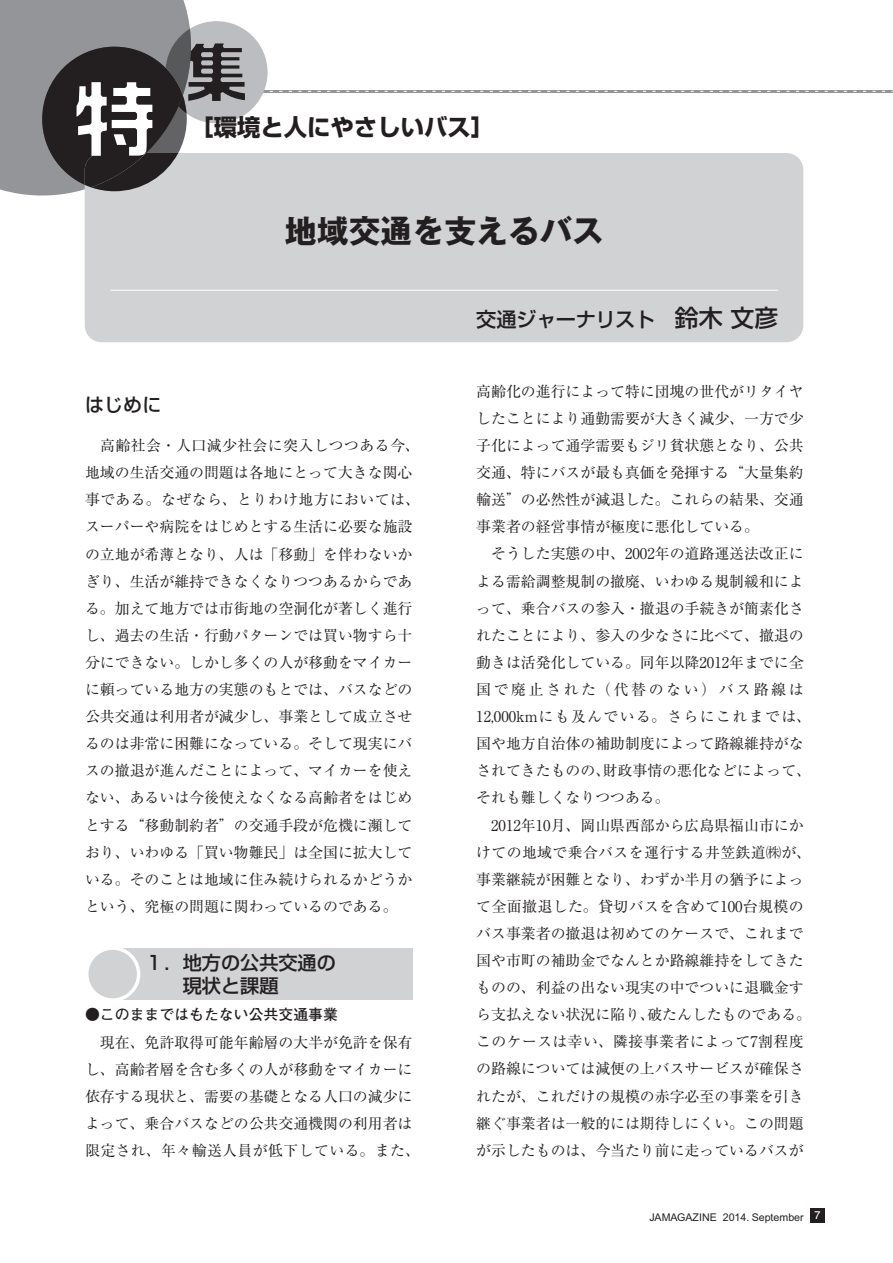
<style>
.page{position:relative;width:893px;height:1263px;background:#fff}
.page>*{position:absolute;margin:0;border:0;box-sizing:border-box;transform-origin:0 0}
.t1{font:700 31.95px "Gothic MB101 Pro";color:#231f20}
.t2{font:700 23.4px "Shin Go Pro";color:#231f20}
.t3{font:500 20.25px "Shin Go Pro";letter-spacing:-.02em;color:#231f20}
.t4{font:500 19.2px/23.4px "Shin Go Pro";color:#231f20}
.t5{font:14.85px/27.2px "Ryumin Pro";color:#231f20}
.t6{font:700 14.85px "Futo Go B101 Pro";color:#231f20}
.t7{font:10.65px "Arial";color:#231f20}
.s1{font-size:23.85px}
.s2{font-family:"Futo Go B101 Pro";font-weight:700;color:#fff}
</style>
<div class="page">
<div style="left:85px;top:153px;width:718px;height:189px;background:#d1d2d4;border-radius:17px"></div>
<svg style="left:0;top:0;width:893px;height:196px"></svg>
<div style="left:810px;top:1208px;width:15px;height:14px;background:#231f20"></div>
<hr style="left:111px;top:290px;width:667px;height:1px;background:#fff">
<div style="left:113px;top:948px;width:299px;height:51px;background:#d1d2d4"></div>
<div style="left:87px;top:948px;width:52px;height:52px;background:#d1d2d4;border-radius:50%"></div>
<div style="left:85px;top:946px;width:55px;height:56px;border:3px solid #fff;border-radius:50%"></div>
<h2 class="t2" style="left:190px;top:109px;width:306px">［環境と人にやさしいバス］</h2>
<h1 class="t1" style="left:285px;top:204px;width:320px">地域交通を支えるバス</h1>
<p class="t4" style="left:85px;top:391px;width:78px">はじめに</p>
<p class="t5" style="left:85px;top:431px;width:336px">　高齢社会・人口減少社会に突入しつつある今、地域の生活交通の問題は各地にとって大きな関心事である。なぜなら、とりわけ地方においては、スーパーや病院をはじめとする生活に必要な施設の立地が希薄となり、人は「移動」を伴わないかぎり、生活が維持できなくなりつつあるからである。加えて地方では市街地の空洞化が著しく進行し、過去の生活・行動パターンでは買い物すら十分にできない。しかし多くの人が移動をマイカーに頼っている地方の実態のもとでは、バスなどの公共交通は利用者が減少し、事業として成立させるのは非常に困難になっている。そして現実にバスの撤退が進んだことによって、マイカーを使えない、あるいは今後使えなくなる高齢者をはじめとする“移動制約者”の交通手段が危機に瀕しており、いわゆる「買い物難民」は全国に拡大している。そのことは地域に住み続けられるかどうかという、究極の問題に関わっているのである。</p>
<p class="t4" style="left:183px;top:948px;width:155px;text-indent:-38px">１．地方の公共交通の現状と課題</p>
<p class="t6" style="left:85px;top:1003px;width:254px">●このままではもたない公共交通事業</p>
<p class="t5" style="left:85px;top:1027px;width:336px">　現在、免許取得可能年齢層の大半が免許を保有し、高齢者層を含む多くの人が移動をマイカーに依存する現状と、需要の基礎となる人口の減少によって、乗合バスなどの公共交通機関の利用者は限定され、年々輸送人員が低下している。また、</p>
<h3 class="t3" style="left:476px;top:303px;width:303px">交通ジャーナリスト <span class="s1">鈴木 文彦</span></h3>
<p class="t5" style="left:476px;top:377px;width:336px">高齢化の進行によって特に団塊の世代がリタイヤしたことにより通勤需要が大きく減少、一方で少子化によって通学需要もジリ貧状態となり、公共交通、特にバスが最も真価を発揮する“大量集約輸送”の必然性が減退した。これらの結果、交通事業者の経営事情が極度に悪化している。<br>　そうした実態の中、2002年の道路運送法改正による需給調整規制の撤廃、いわゆる規制緩和によって、乗合バスの参入・撤退の手続きが簡素化されたことにより、参入の少なさに比べて、撤退の動きは活発化している。同年以降2012年までに全国で廃止された（代替のない）バス路線は<br>12,000kmにも及んでいる。さらにこれまでは、国や地方自治体の補助制度によって路線維持がなされてきたものの、財政事情の悪化などによって、それも難しくなりつつある。<br>　2012年10月、岡山県西部から広島県福山市にかけての地域で乗合バスを運行する井笠鉄道㈱が、事業継続が困難となり、わずか半月の猶予によって全面撤退した。貸切バスを含めて100台規模のバス事業者の撤退は初めてのケースで、これまで国や市町の補助金でなんとか路線維持をしてきたものの、利益の出ない現実の中でついに退職金すら支払えない状況に陥り、破たんしたものである。このケースは幸い、隣接事業者によって7割程度の路線については減便の上バスサービスが確保されたが、これだけの規模の赤字必至の事業を引き継ぐ事業者は一般的には期待しにくい。この問題が示したものは、今当たり前に走っているバスが</p>
<p class="t7" style="left:649px;top:1211px;width:172px">JAMAGAZINE 2014. September <span class="s2">7</span></p>
</div>
